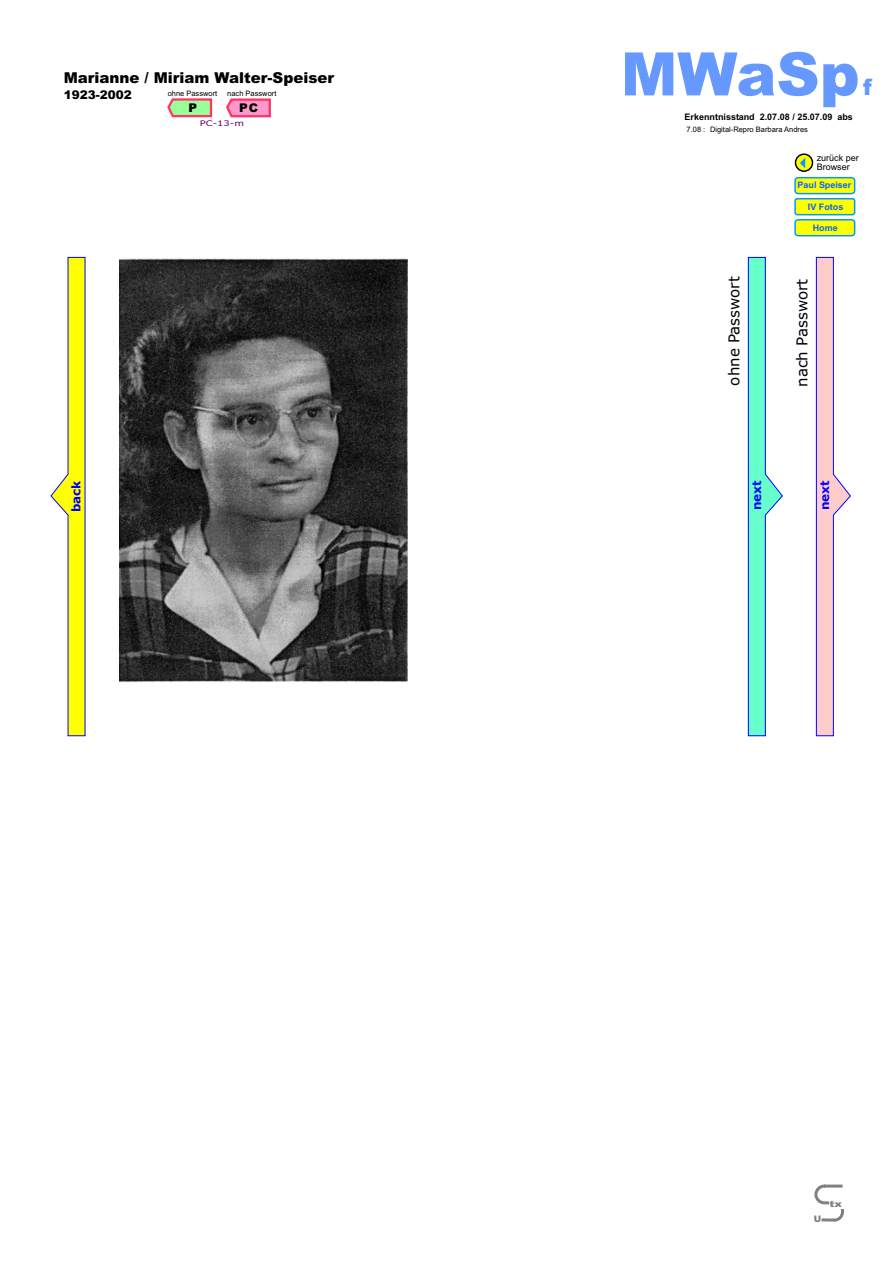
<style>
.page{position:relative;width:894px;height:1263px;background:#fff}
.page>*{position:absolute;margin:0;border:0;box-sizing:border-box;transform-origin:0 0}
.t1{font:900 60px "Arial";color:#69f}
.t2{font:900 22.5px "Arial";color:#69f}
.t3{font:900 15px "Arial";color:#000}
.t4{font:15px "Verdana";color:#000}
.t5{font:900 12px "Arial";color:#000}
.t6{font:700 12px "Verdana";color:#00f}
.t7{font:700 9px "Arial";color:#000}
.t8{font:700 9px "Arial";color:#06f}
.t9{font:9px/9px "Arial";color:#000}
.t10{font:900 9px "Arial";color:#808080;scale:1.26 1}
.t11{font:900 9px "Arial";color:#808080}
.t12{font:7.65px "Verdana";color:#606;scale:1.3 1}
.t13{font:7.5px "Arial";color:#000}
</style>
<div class="page">
<svg style="left:814px;top:1184px;width:30px;height:38px"></svg>
<div style="left:829px;top:1200px;width:16px;height:9px;background:#fff"></div>
<svg style="left:795px;top:153px;width:18px;height:19px"></svg>
<svg style="left:800px;top:158px;width:5px;height:10px"></svg>
<svg style="left:51px;top:257px;width:34px;height:479px"></svg>
<svg style="left:816px;top:257px;width:35px;height:479px"></svg>
<svg style="left:167px;top:98px;width:46px;height:20px"></svg>
<svg style="left:226px;top:98px;width:45px;height:20px"></svg>
<svg style="left:794px;top:176px;width:62px;height:61px;background:#d2ed56"></svg>
<img style="left:120px;top:258px;width:287px;height:424px">
<svg style="left:748px;top:257px;width:35px;height:479px"></svg>
<h3 class="t3" style="left:64px;top:72px;width:272px">Marianne / Miriam Walter-Speiser</h3>
<h3 class="t5" style="left:64px;top:91px;width:70px">1923-2002</h3>
<p class="t13" style="left:168px;top:90px;width:51px">ohne Passwort</p>
<p class="t13" style="left:227px;top:90px;width:51px">nach Passwort</p>
<h3 class="t5" style="left:188px;top:103px;width:10px">P</h3>
<h3 class="t5" style="left:239px;top:104px;width:20px">PC</h3>
<p class="t12" style="left:200px;top:120px;width:36px">PC-13-m</p>
<h1 class="t1" style="left:621px;top:52px;width:240px">MWaSp</h1>
<p class="t7" style="left:685px;top:113px;width:170px">Erkenntnisstand 2.07.08 / 25.07.09 abs</p>
<p class="t13" style="left:687px;top:127px;width:20px">7.08 :</p>
<h2 class="t2" style="left:863px;top:79px;width:10px">f</h2>
<p class="t13" style="left:710px;top:127px;width:99px">Digital-Repro Barbara Andres</p>
<p class="t9" style="left:817px;top:154px;width:44px">zurück per<br>Browser</p>
<p class="t8" style="left:798px;top:182px;width:55px">Paul Speiser</p>
<p class="t8" style="left:808px;top:204px;width:37px">IV Fotos</p>
<p class="t8" style="left:813px;top:224px;width:27px">Home</p>
<h3 class="t4" style="left:728px;top:386px;width:111px;rotate:-90deg">ohne Passwort</h3>
<h3 class="t4" style="left:796px;top:387px;width:110px;rotate:-90deg">nach Passwort</h3>
<h3 class="t6" style="left:71px;top:512px;width:33px;rotate:-90deg">back</h3>
<h3 class="t6" style="left:820px;top:510px;width:32px;rotate:-90deg">next</h3>
<h3 class="t6" style="left:752px;top:510px;width:32px;rotate:-90deg">next</h3>
<p class="t11" style="left:814px;top:1215px;width:9px">U</p>
<p class="t10" style="left:830px;top:1201px;width:11px">tx</p>
</div>
